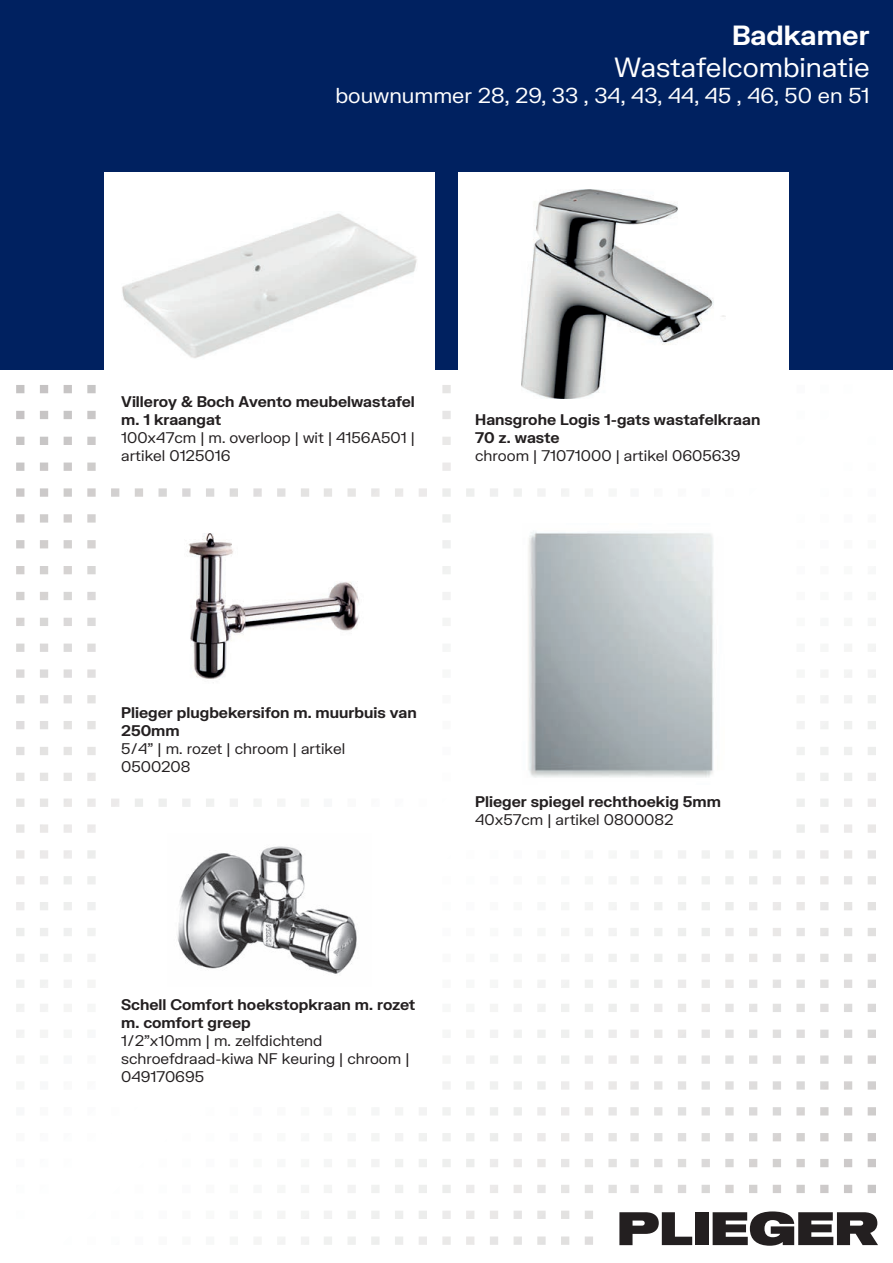
<style>
.page{position:relative;width:893px;height:1263px;background:#fff}
.page>*{position:absolute;margin:0;border:0;box-sizing:border-box;transform-origin:0 0}
.t1{font:27px "FK Grotesk";color:#fff}
.t2{font:700 27px "FK Grotesk";color:#fff}
.t3{font:21px "FK Grotesk";color:#fff}
.t4{font:700 15px/18px "FK Grotesk";color:#231f20}
.t5{font:15px/18px "FK Grotesk";color:#231f20}
</style>
<div class="page">
<svg style="left:16px;top:385px;width:435px;height:86px"></svg>
<svg style="left:619px;top:1212px;width:73px;height:33px"></svg>
<div style="left:695px;top:1212px;width:13px;height:33px;background:#231f20"></div>
<svg style="left:713px;top:1211px;width:165px;height:35px"></svg>
<div style="left:0;top:0;width:893px;height:370px;background:#002160"></div>
<img style="left:528px;top:531px;width:186px;height:247px">
<div style="left:458px;top:172px;width:331px;height:306px;background:#fff"></div>
<div style="left:104px;top:172px;width:331px;height:306px;background:#fff"></div>
<img style="left:522px;top:189px;width:203px;height:210px">
<img style="left:122px;top:213px;width:295px;height:145px">
<img style="left:187px;top:533px;width:172px;height:147px">
<img style="left:177px;top:846px;width:180px;height:128px">
<h1 class="t2" style="left:732px;top:15px;width:139px">Badkamer</h1>
<h1 class="t1" style="left:614px;top:47px;width:257px">Wastafelcombinatie</h1>
<h2 class="t3" style="left:335px;top:79px;width:536px">bouwnummer 28, 29, 33 , 34, 43, 44, 45 , 46, 50 en 51</h2>
<p class="t4" style="left:121px;top:392px;width:295px">Villeroy &amp; Boch Avento meubelwastafel m. 1 kraangat</p>
<p class="t5" style="left:121px;top:428px;width:295px">100x47cm | m. overloop | wit | 4156A501 | artikel 0125016</p>
<p class="t4" style="left:475px;top:410px;width:287px">Hansgrohe Logis 1-gats wastafelkraan<br>70 z. waste</p>
<p class="t5" style="left:475px;top:446px;width:267px">chroom | 71071000 | artikel 0605639</p>
<p class="t4" style="left:121px;top:703px;width:297px">Plieger plugbekersifon m. muurbuis van<br>250mm</p>
<p class="t5" style="left:121px;top:738px;width:225px">5/4” | m. rozet | chroom | artikel<br>0500208</p>
<p class="t4" style="left:475px;top:792px;width:247px">Plieger spiegel rechthoekig 5mm</p>
<p class="t5" style="left:475px;top:809px;width:200px">40x57cm | artikel 0800082</p>
<p class="t4" style="left:121px;top:995px;width:296px">Schell Comfort hoekstopkraan m. rozet m. comfort greep</p>
<p class="t5" style="left:121px;top:1030px;width:290px">1/2”x10mm | m. zelfdichtend schroefdraad-kiwa NF keuring | chroom |<br>049170695</p>
</div>
